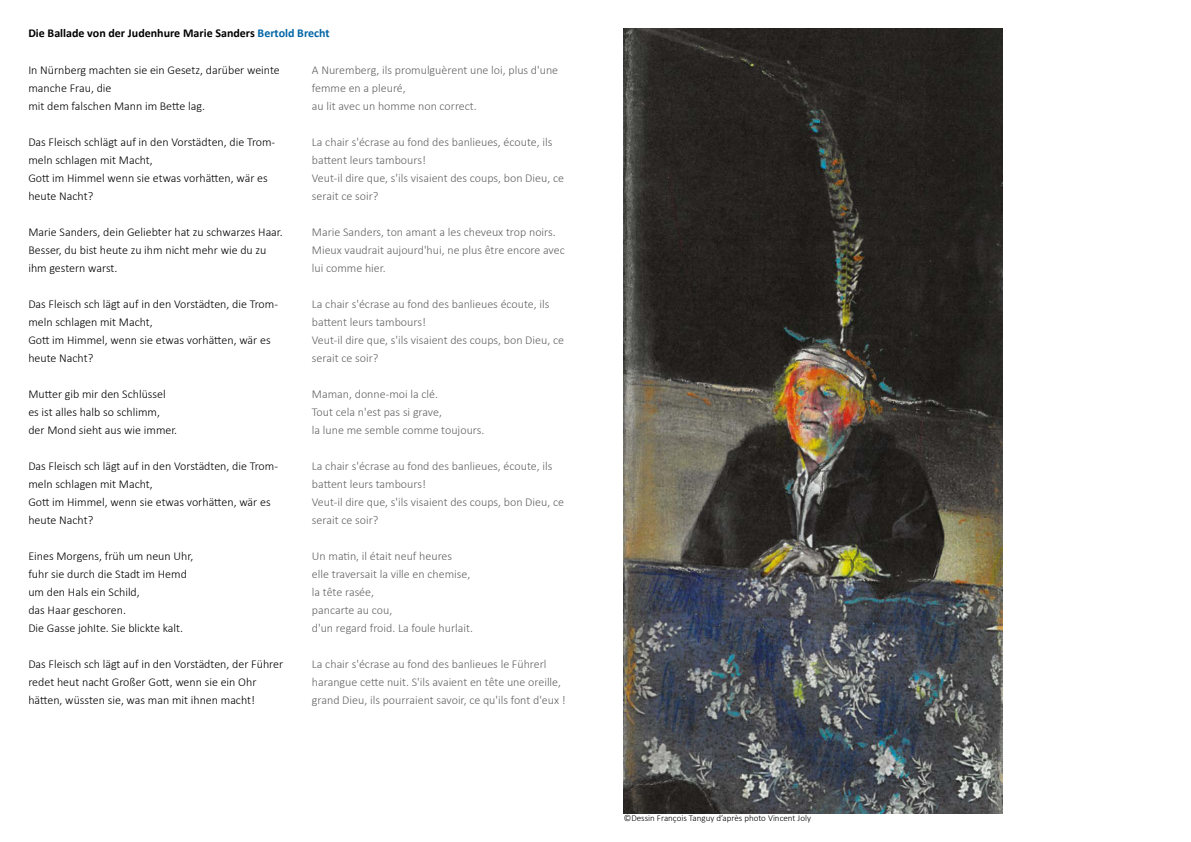
<style>
.page{position:relative;width:1191px;height:842px;background:#fff}
.page>*{position:absolute;margin:0;border:0;box-sizing:border-box;transform-origin:0 0}
.t1{font:300 12px/18px "Calibri";color:#646363}
.t2{font:300 12px/18px "Calibri";color:#000}
.t3{font:700 12px "Calibri";color:#000}
.t4{font:300 9px "Calibri";color:#000}
.s1{color:#0065a6}
</style>
<div class="page">
<img style="left:624px;top:28px;width:378px;height:786px">
<p class="t3" style="left:28px;top:25px;width:303px">Die Ballade von der Judenhure Marie Sanders <span class="s1">Bertold Brecht</span></p>
<p class="t2" style="left:28px;top:61px;width:253px">In Nürnberg machten sie ein Gesetz, darüber weinte manche Frau, die</p>
<p class="t2" style="left:28px;top:97px;width:178px">mit dem falschen Mann im Bette lag.</p>
<p class="t2" style="left:28px;top:133px;width:248px">Das Fleisch schlägt auf in den Vorstädten, die Trom&shy;meln schlagen mit Macht,</p>
<p class="t2" style="left:28px;top:169px;width:241px">Gott im Himmel wenn sie etwas vorhätten, wär es heute Nacht?</p>
<p class="t2" style="left:28px;top:223px;width:256px">Marie Sanders, dein Geliebter hat zu schwarzes Haar.</p>
<p class="t2" style="left:28px;top:241px;width:240px">Besser, du bist heute zu ihm nicht mehr wie du zu ihm gestern warst.</p>
<p class="t2" style="left:28px;top:295px;width:251px">Das Fleisch sch lägt auf in den Vorstädten, die Trom&shy;meln schlagen mit Macht,</p>
<p class="t2" style="left:28px;top:331px;width:244px">Gott im Himmel, wenn sie etwas vorhätten, wär es heute Nacht?</p>
<p class="t2" style="left:28px;top:385px;width:139px">Mutter gib mir den Schlüssel</p>
<p class="t2" style="left:28px;top:403px;width:133px">es ist alles halb so schlimm,</p>
<p class="t2" style="left:28px;top:421px;width:150px">der Mond sieht aus wie immer.</p>
<p class="t2" style="left:28px;top:457px;width:251px">Das Fleisch sch lägt auf in den Vorstädten, die Trom&shy;meln schlagen mit Macht,</p>
<p class="t2" style="left:28px;top:493px;width:244px">Gott im Himmel, wenn sie etwas vorhätten, wär es heute Nacht?</p>
<p class="t2" style="left:28px;top:547px;width:166px">Eines Morgens, früh um neun Uhr,</p>
<p class="t2" style="left:28px;top:565px;width:160px">fuhr sie durch die Stadt im Hemd</p>
<p class="t2" style="left:28px;top:583px;width:113px">um den Hals ein Schild,</p>
<p class="t2" style="left:28px;top:601px;width:99px">das Haar geschoren.</p>
<p class="t2" style="left:28px;top:619px;width:156px">Die Gasse johIte. Sie blickte kalt.</p>
<p class="t2" style="left:28px;top:655px;width:256px">Das Fleisch sch lägt auf in den Vorstädten, der Führer redet heut nacht Großer Gott, wenn sie ein Ohr hätten, wüssten sie, was man mit ihnen macht!</p>
<p class="t1" style="left:312px;top:61px;width:248px">A Nuremberg, ils promulguèrent une loi, plus d'une femme en a pleuré,</p>
<p class="t1" style="left:312px;top:97px;width:166px">au lit avec un homme non correct.</p>
<p class="t1" style="left:312px;top:133px;width:242px">La chair s'écrase au fond des banlieues, écoute, ils battent leurs tambours!</p>
<p class="t1" style="left:312px;top:169px;width:254px">Veut-il dire que, s'ils visaient des coups, bon Dieu, ce serait ce soir?</p>
<p class="t1" style="left:312px;top:223px;width:245px">Marie Sanders, ton amant a les cheveux trop noirs.</p>
<p class="t1" style="left:312px;top:241px;width:254px">Mieux vaudrait aujourd'hui, ne plus être encore avec lui comme hier.</p>
<p class="t1" style="left:312px;top:295px;width:239px">La chair s'écrase au fond des banlieues écoute, ils battent leurs tambours!</p>
<p class="t1" style="left:312px;top:331px;width:254px">Veut-il dire que, s'ils visaient des coups, bon Dieu, ce serait ce soir?</p>
<p class="t1" style="left:312px;top:385px;width:128px">Maman, donne-moi la clé.</p>
<p class="t1" style="left:312px;top:403px;width:132px">Tout cela n'est pas si grave,</p>
<p class="t1" style="left:312px;top:421px;width:174px">la lune me semble comme toujours.</p>
<p class="t1" style="left:312px;top:457px;width:242px">La chair s'écrase au fond des banlieues, écoute, ils battent leurs tambours!</p>
<p class="t1" style="left:312px;top:493px;width:254px">Veut-il dire que, s'ils visaient des coups, bon Dieu, ce serait ce soir?</p>
<p class="t1" style="left:312px;top:547px;width:142px">Un matin, il était neuf heures</p>
<p class="t1" style="left:312px;top:565px;width:160px">elle traversait la ville en chemise,</p>
<p class="t1" style="left:312px;top:583px;width:64px">la tête rasée,</p>
<p class="t1" style="left:312px;top:601px;width:82px">pancarte au cou,</p>
<p class="t1" style="left:312px;top:619px;width:163px">d'un regard froid. La foule hurlait.</p>
<p class="t1" style="left:312px;top:655px;width:255px">La chair s'écrase au fond des banlieues le Führerl harangue cette nuit. S'ils avaient en tête une oreille, grand Dieu, ils pourraient savoir, ce qu'ils font d'eux !</p>
<p class="t4" style="left:624px;top:812px;width:189px">©Dessin François Tanguy d’après photo Vincent Joly</p>
</div>
